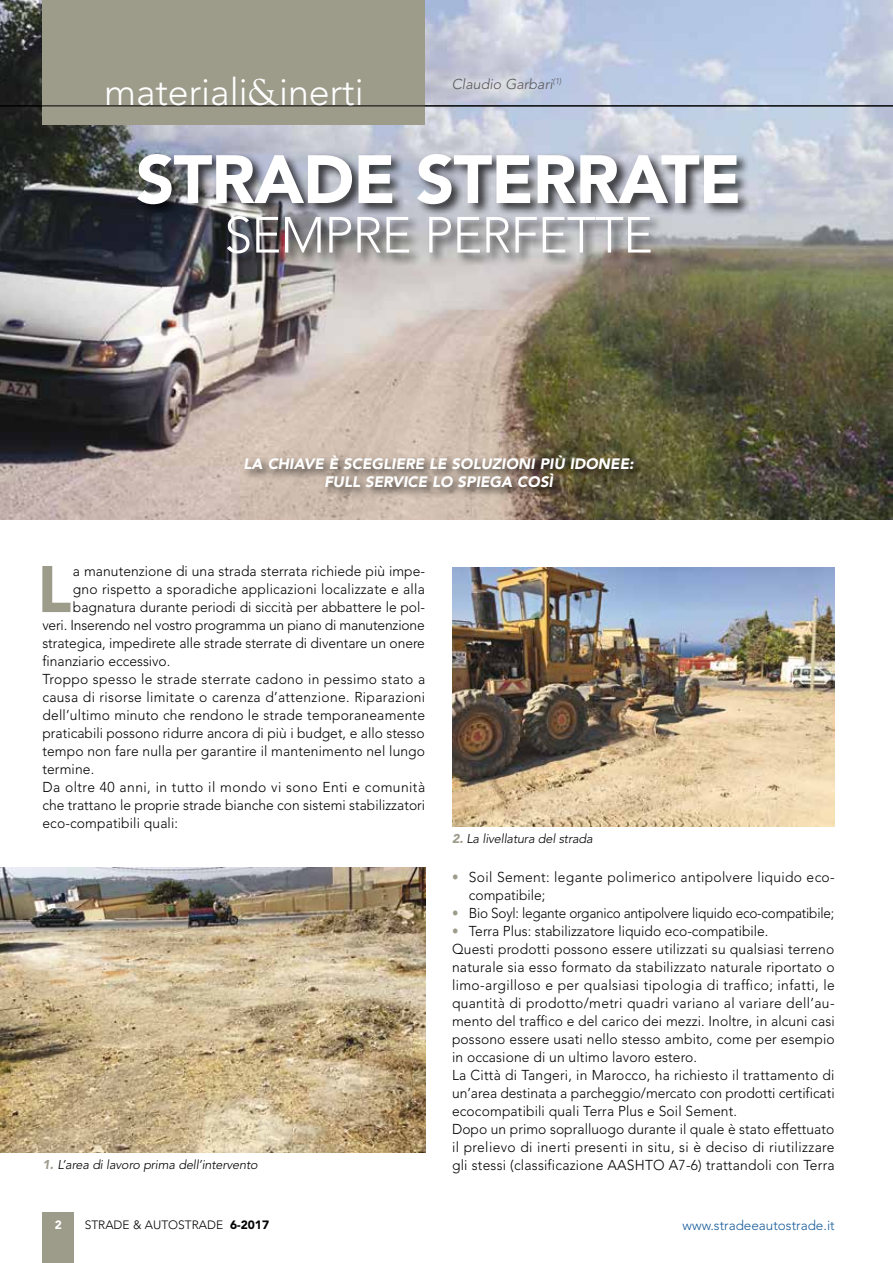
<style>
.page{position:relative;width:893px;height:1263px;background:#fff}
.page>*{position:absolute;margin:0;border:0;box-sizing:border-box;transform-origin:0 0}
.t1{font:900 67.5px "Avenir";letter-spacing:-.015em;color:#fff}
.t2{font:900 65.1px "Avenir";color:#9d9b8a}
.t3{font:300 50.25px "Avenir";letter-spacing:-.015em;color:#fff}
.t4{font:300 37.5px "Avenir";color:#fff}
.t5{font:italic 900 15px/18px "Avenir";color:#fff;text-align:center}
.t6{font:300 14.25px/18px "Avenir";letter-spacing:.01em;color:#000}
.t7{font:300 14.25px "Avenir";letter-spacing:-.015em;color:#000;scale:.95 1}
.t8{font:300 14.25px "Avenir";letter-spacing:-.01em;color:#000}
.t9{font:300 14.25px "Avenir";letter-spacing:.035em;color:#000}
.t10{font:italic 300 14.25px "Avenir";color:#58585a}
.t11{font:300 13.5px "Avenir";color:#165b9a}
.t12{font:italic 300 12.75px "Avenir";letter-spacing:-.015em;color:#000}
.t13{font:300 12px "Avenir";color:#000}
.t14{font:900 12px "Avenir";color:#fff}
.s1{font-family:"Goudy Std";font-weight:400}
.s2{font-weight:900;color:#9d9b8a}
.s3{color:#9d9b8a}
.s4{font-weight:900}
</style>
<div class="page">
<div style="left:42px;top:1212px;width:32px;height:51px;background:#9d9b8a"></div>
<img style="left:0;top:0;width:893px;height:519px">
<div style="left:43px;top:0;width:382px;height:124px;background:#9d9b8a"></div>
<hr style="left:0;top:106px;width:893px;height:1px;background:#000">
<div style="left:242px;top:452px;width:403px;height:48px;background:#000;opacity:.75"></div>
<div style="left:136px;top:152px;width:616px;height:115px;background:#000;opacity:.75"></div>
<img style="left:0;top:868px;width:425px;height:284px">
<img style="left:452px;top:568px;width:383px;height:258px">
<h3 class="t4" style="left:104px;top:70px;width:261px">materiali<span class="s1">&amp;</span>inerti</h3>
<p class="t10" style="left:452px;top:76px;width:111px">Claudio Garbari<sup>(1)</sup></p>
<h1 class="t1" style="left:136px;top:139px;width:607px">STRADE STERRATE</h1>
<h3 class="t3" style="left:224px;top:206px;width:430px">SEMPRE PERFETTE</h3>
<p class="t5" style="left:244px;top:455px;width:391px">LA CHIAVE È SCEGLIERE LE SOLUZIONI PIÙ IDONEE:<br>FULL SERVICE LO SPIEGA COSÌ</p>
<h2 class="t2" style="left:37px;top:550px;width:35px">L</h2>
<p class="t6" style="left:73px;top:562px;width:354px">a manutenzione di una strada sterrata richiede più impe-</p>
<p class="t6" style="left:73px;top:580px;width:353px">gno rispetto a sporadiche applicazioni localizzate e alla</p>
<p class="t6" style="left:73px;top:598px;width:354px">bagnatura durante periodi di siccità per abbattere le pol-</p>
<p class="t8" style="left:42px;top:617px;width:384px">veri. Inserendo nel vostro programma un piano di manutenzione</p>
<p class="t6" style="left:42px;top:634px;width:384px">strategica, impedirete alle strade sterrate di diventare un onere</p>
<p class="t6" style="left:42px;top:652px;width:130px">finanziario eccessivo.</p>
<p class="t6" style="left:42px;top:670px;width:384px">Troppo spesso le strade sterrate cadono in pessimo stato a</p>
<p class="t6" style="left:42px;top:688px;width:384px">causa di risorse limitate o carenza d’attenzione. Riparazioni</p>
<p class="t6" style="left:42px;top:706px;width:384px">dell’ultimo minuto che rendono le strade temporaneamente</p>
<p class="t6" style="left:42px;top:724px;width:384px">praticabili possono ridurre ancora di più i budget, e allo stesso</p>
<p class="t6" style="left:42px;top:742px;width:384px">tempo non fare nulla per garantire il mantenimento nel lungo</p>
<p class="t6" style="left:42px;top:760px;width:53px">termine.</p>
<p class="t9" style="left:42px;top:779px;width:384px">Da oltre 40 anni, in tutto il mondo vi sono Enti e comunità</p>
<p class="t6" style="left:42px;top:796px;width:384px">che trattano le proprie strade bianche con sistemi stabilizzatori</p>
<p class="t6" style="left:42px;top:814px;width:137px">eco-compatibili quali:</p>
<p class="t12" style="left:43px;top:1157px;width:217px"><span class="s2">1.</span> L’area di lavoro prima dell’intervento</p>
<p class="t12" style="left:452px;top:831px;width:142px"><span class="s2">2.</span> La livellatura del strada</p>
<p class="t6" style="left:469px;top:868px;width:367px;text-indent:-17px"><span class="s3">•</span> Soil Sement: legante polimerico antipolvere liquido eco&shy;compatibile;</p>
<p class="t7" style="left:452px;top:905px;width:404px"><span class="s3">•</span> Bio Soyl: legante organico antipolvere liquido eco-compatibile;</p>
<p class="t6" style="left:452px;top:922px;width:384px"><span class="s3">•</span> Terra Plus: stabilizzatore liquido eco-compatibile.<br>Questi prodotti possono essere utilizzati su qualsiasi terreno naturale sia esso formato da stabilizzato naturale riportato o limo-argilloso e per qualsiasi tipologia di traffico; infatti, le quantità di prodotto/metri quadri variano al variare dell’au&shy;mento del traffico e del carico dei mezzi. Inoltre, in alcuni casi possono essere usati nello stesso ambito, come per esempio in occasione di un ultimo lavoro estero.<br>La Città di Tangeri, in Marocco, ha richiesto il trattamento di un’area destinata a parcheggio/mercato con prodotti certificati ecocompatibili quali Terra Plus e Soil Sement.<br>Dopo un primo sopralluogo durante il quale è stato effettuato il prelievo di inerti presenti in situ, si è deciso di riutilizzare gli stessi (classificazione AASHTO A7-6) trattandoli con Terra</p>
<p class="t14" style="left:55px;top:1217px;width:9px">2</p>
<p class="t13" style="left:85px;top:1218px;width:186px">STRADE &amp; AUTOSTRADE <span class="s4">6-2017</span></p>
<p class="t11" style="left:683px;top:1217px;width:154px">www.stradeeautostrade.it</p>
</div>
